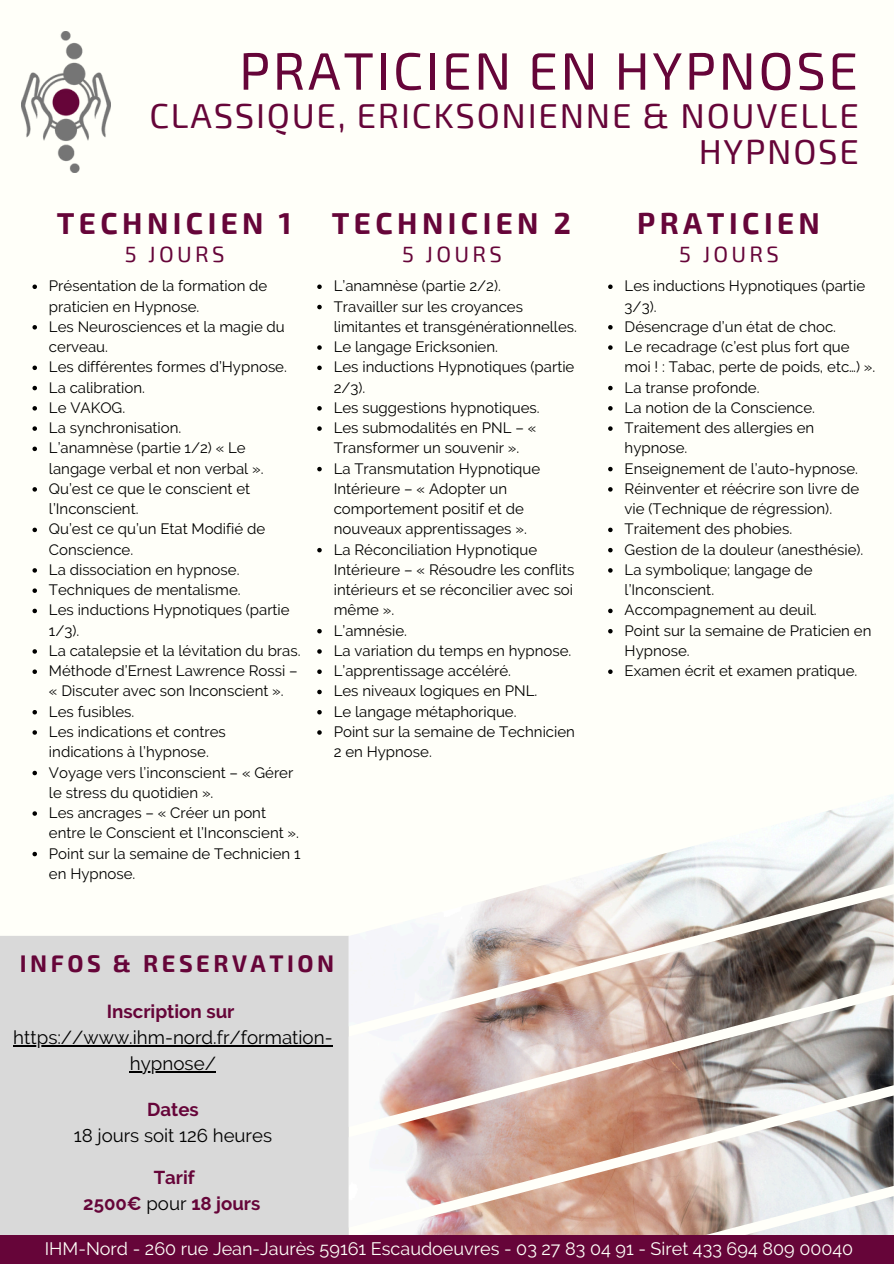
<style>
.page{position:relative;width:894px;height:1264px;background:#fff}
.page>*{position:absolute;margin:0;border:0;box-sizing:border-box;transform-origin:0 0}
.t1{font:52.65px "Exo 2";letter-spacing:.05em;color:#660539}
.t2{font:34.65px/36px "Exo 2";letter-spacing:.05em;color:#660539;text-align:right}
.t3{font:700 29.55px "Exo 2";letter-spacing:.15em;color:#660539}
.t4{font:700 23.55px "Exo 2";letter-spacing:.15em;color:#660539}
.t5{font:22.05px "Exo 2";letter-spacing:.15em;color:#660539}
.t6{font:18.75px "Raleway";color:#000}
.t7{font:700 18.75px "Raleway";color:#660539}
.t8{font:18.6px/25.8px "Raleway";color:#000;text-align:center}
.t9{font:700 18.6px/25.8px "Raleway";color:#660539;text-align:center}
.t10{font:18px "Raleway";color:#fffff9}
.t11{font:15px/20.2px "Raleway";color:#000}
.s1{font-weight:700;color:#660539}
.s2{font-weight:400;color:#000}
</style>
<div class="page">
<div style="left:0;top:0;width:893px;height:1263px;background:#fffff9"></div>
<div style="left:0;top:936px;width:348px;height:299px;background:#d9d9d9"></div>
<hr style="left:13px;top:1045px;width:319px;height:1px;background:#000">
<hr style="left:130px;top:1071px;width:86px;height:1px;background:#000">
<img style="left:348px;top:795px;width:545px;height:440px">
<div style="left:0;top:1235px;width:893px;height:28px;background:#660539"></div>
<svg style="left:32px;top:284px;width:5px;height:5px"></svg>
<svg style="left:32px;top:325px;width:5px;height:4px"></svg>
<svg style="left:32px;top:365px;width:5px;height:5px"></svg>
<svg style="left:32px;top:386px;width:5px;height:4px"></svg>
<svg style="left:32px;top:406px;width:5px;height:4px"></svg>
<svg style="left:32px;top:426px;width:5px;height:5px"></svg>
<svg style="left:32px;top:446px;width:5px;height:5px"></svg>
<svg style="left:32px;top:487px;width:5px;height:4px"></svg>
<svg style="left:32px;top:527px;width:5px;height:5px"></svg>
<svg style="left:32px;top:568px;width:5px;height:4px"></svg>
<svg style="left:32px;top:588px;width:5px;height:5px"></svg>
<svg style="left:32px;top:608px;width:5px;height:5px"></svg>
<svg style="left:32px;top:649px;width:5px;height:4px"></svg>
<svg style="left:32px;top:669px;width:5px;height:5px"></svg>
<svg style="left:32px;top:710px;width:5px;height:4px"></svg>
<svg style="left:32px;top:730px;width:5px;height:4px"></svg>
<svg style="left:32px;top:770px;width:5px;height:5px"></svg>
<svg style="left:32px;top:811px;width:5px;height:4px"></svg>
<svg style="left:32px;top:851px;width:5px;height:5px"></svg>
<svg style="left:317px;top:284px;width:4px;height:5px"></svg>
<svg style="left:317px;top:305px;width:4px;height:4px"></svg>
<svg style="left:317px;top:345px;width:4px;height:5px"></svg>
<svg style="left:317px;top:365px;width:4px;height:5px"></svg>
<svg style="left:317px;top:406px;width:4px;height:4px"></svg>
<svg style="left:317px;top:426px;width:4px;height:5px"></svg>
<svg style="left:317px;top:467px;width:4px;height:4px"></svg>
<svg style="left:317px;top:548px;width:4px;height:4px"></svg>
<svg style="left:317px;top:629px;width:4px;height:4px"></svg>
<svg style="left:317px;top:649px;width:4px;height:4px"></svg>
<svg style="left:317px;top:669px;width:4px;height:5px"></svg>
<svg style="left:317px;top:689px;width:4px;height:5px"></svg>
<svg style="left:317px;top:710px;width:4px;height:4px"></svg>
<svg style="left:317px;top:730px;width:4px;height:4px"></svg>
<svg style="left:608px;top:284px;width:4px;height:5px"></svg>
<svg style="left:608px;top:325px;width:4px;height:4px"></svg>
<svg style="left:608px;top:345px;width:4px;height:5px"></svg>
<svg style="left:608px;top:386px;width:4px;height:4px"></svg>
<svg style="left:608px;top:406px;width:4px;height:4px"></svg>
<svg style="left:608px;top:426px;width:4px;height:5px"></svg>
<svg style="left:608px;top:467px;width:4px;height:4px"></svg>
<svg style="left:608px;top:487px;width:4px;height:4px"></svg>
<svg style="left:608px;top:527px;width:4px;height:5px"></svg>
<svg style="left:608px;top:548px;width:4px;height:4px"></svg>
<svg style="left:608px;top:568px;width:4px;height:4px"></svg>
<svg style="left:608px;top:608px;width:4px;height:5px"></svg>
<svg style="left:608px;top:629px;width:4px;height:4px"></svg>
<svg style="left:608px;top:669px;width:4px;height:5px"></svg>
<img style="left:21px;top:31px;width:89px;height:141px">
<h1 class="t1" style="left:239px;top:37px;width:620px">PRATICIEN EN HYPNOSE</h1>
<h2 class="t2" style="left:149px;top:96px;width:710px">CLASSIQUE, ERICKSONIENNE &amp; NOUVELLE<br>HYPNOSE</h2>
<p class="t3" style="left:57px;top:204px;width:236px">TECHNICIEN 1</p>
<p class="t5" style="left:125px;top:240px;width:101px">5 JOURS</p>
<p class="t11" style="left:49px;top:276px;width:220px">Présentation de la formation de praticien en Hypnose.</p>
<p class="t11" style="left:49px;top:316px;width:237px">Les Neurosciences et la magie du cerveau.</p>
<p class="t11" style="left:49px;top:357px;width:239px">Les différentes formes d’Hypnose.</p>
<p class="t11" style="left:49px;top:377px;width:97px">La calibration.</p>
<p class="t11" style="left:49px;top:397px;width:78px">Le VAKOG.</p>
<p class="t11" style="left:49px;top:417px;width:134px">La synchronisation.</p>
<p class="t11" style="left:49px;top:438px;width:216px">L’anamnèse (partie 1/2) « Le langage verbal et non verbal ».</p>
<p class="t11" style="left:49px;top:478px;width:203px">Qu’est ce que le conscient et l’Inconscient.</p>
<p class="t11" style="left:49px;top:519px;width:218px">Qu’est ce qu’un Etat Modifié de<br>Conscience.</p>
<p class="t11" style="left:49px;top:559px;width:192px">La dissociation en hypnose.</p>
<p class="t11" style="left:49px;top:579px;width:193px">Techniques de mentalisme.</p>
<p class="t11" style="left:49px;top:600px;width:242px">Les inductions Hypnotiques (partie<br>1/3).</p>
<p class="t11" style="left:49px;top:640px;width:253px">La catalepsie et la lévitation du bras.</p>
<p class="t11" style="left:49px;top:660px;width:250px">Méthode d’Ernest Lawrence Rossi – « Discuter avec son Inconscient ».</p>
<p class="t11" style="left:49px;top:701px;width:87px">Les fusibles.</p>
<p class="t11" style="left:49px;top:721px;width:178px">Les indications et contres indications à l’hypnose.</p>
<p class="t11" style="left:49px;top:762px;width:246px">Voyage vers l’inconscient – « Gérer le stress du quotidien ».</p>
<p class="t11" style="left:49px;top:802px;width:251px">Les ancrages – « Créer un pont entre le Conscient et l’Inconscient ».</p>
<p class="t11" style="left:49px;top:843px;width:253px">Point sur la semaine de Technicien 1 en Hypnose.</p>
<h4 class="t3" style="left:331px;top:204px;width:241px">TECHNICIEN 2</h4>
<h4 class="t5" style="left:402px;top:240px;width:101px">5 JOURS</h4>
<p class="t11" style="left:333px;top:276px;width:169px">L’anamnèse (partie 2/2).</p>
<p class="t11" style="left:333px;top:296px;width:245px">Travailler sur les croyances limitantes et transgénérationnelles.</p>
<p class="t11" style="left:333px;top:336px;width:166px">Le langage Ericksonien.</p>
<p class="t11" style="left:333px;top:357px;width:242px">Les inductions Hypnotiques (partie<br>2/3).</p>
<p class="t11" style="left:333px;top:397px;width:207px">Les suggestions hypnotiques.</p>
<p class="t11" style="left:333px;top:417px;width:204px">Les submodalités en PNL – «<br>Transformer un souvenir ».</p>
<p class="t11" style="left:333px;top:458px;width:208px">La Transmutation Hypnotique<br>Intérieure – « Adopter un comportement positif et de nouveaux apprentissages ».</p>
<p class="t11" style="left:333px;top:539px;width:242px">La Réconciliation Hypnotique<br>Intérieure – « Résoudre les conflits intérieurs et se réconcilier avec soi même ».</p>
<p class="t11" style="left:333px;top:620px;width:75px">L’amnésie.</p>
<p class="t11" style="left:333px;top:640px;width:239px">La variation du temps en hypnose.</p>
<p class="t11" style="left:333px;top:660px;width:179px">L’apprentissage accéléré.</p>
<p class="t11" style="left:333px;top:681px;width:205px">Les niveaux logiques en PNL.</p>
<p class="t11" style="left:333px;top:701px;width:184px">Le langage métaphorique.</p>
<p class="t11" style="left:333px;top:721px;width:243px">Point sur la semaine de Technicien<br>2 en Hypnose.</p>
<p class="t4" style="left:20px;top:948px;width:316px">INFOS &amp; RESERVATION</p>
<h1 class="t7" style="left:107px;top:1000px;width:129px">Inscription sur</h1>
<h2 class="t6" style="left:13px;top:1026px;width:321px">https://www.ihm-nord.fr/formation-</h2>
<h2 class="t6" style="left:130px;top:1052px;width:88px">hypnose/</h2>
<h2 class="t8" style="left:74px;top:1096px;width:200px"><span class="s1">Dates<br></span>18 jours soit 126 heures</h2>
<h4 class="t9" style="left:83px;top:1164px;width:178px">Tarif<br>2500€ <span class="s2">pour</span> 18 jours</h4>
<h4 class="t3" style="left:637px;top:204px;width:184px">PRATICIEN</h4>
<h4 class="t5" style="left:679px;top:240px;width:101px">5 JOURS</h4>
<p class="t11" style="left:624px;top:276px;width:242px">Les inductions Hypnotiques (partie<br>3/3).</p>
<p class="t11" style="left:624px;top:316px;width:213px">Désencrage d’un état de choc.</p>
<p class="t11" style="left:624px;top:336px;width:252px">Le recadrage (c’est plus fort que moi ! : Tabac, perte de poids, etc…) ».</p>
<p class="t11" style="left:624px;top:377px;width:136px">La transe profonde.</p>
<p class="t11" style="left:624px;top:397px;width:192px">La notion de la Conscience.</p>
<p class="t11" style="left:624px;top:417px;width:191px">Traitement des allergies en hypnose.</p>
<p class="t11" style="left:624px;top:458px;width:235px">Enseignement de l’auto-hypnose.</p>
<p class="t11" style="left:624px;top:478px;width:236px">Réinventer et réécrire son livre de vie (Technique de régression).</p>
<p class="t11" style="left:624px;top:519px;width:169px">Traitement des phobies.</p>
<p class="t11" style="left:624px;top:539px;width:240px">Gestion de la douleur (anesthésie).</p>
<p class="t11" style="left:624px;top:559px;width:189px">La symbolique; langage de l’Inconscient.</p>
<p class="t11" style="left:624px;top:600px;width:193px">Accompagnement au deuil.</p>
<p class="t11" style="left:624px;top:620px;width:248px">Point sur la semaine de Praticien en<br>Hypnose.</p>
<h3 class="t11" style="left:624px;top:660px;width:234px">Examen écrit et examen pratique.</h3>
<h4 class="t10" style="left:45px;top:1237px;width:809px">IHM-Nord - 260 rue Jean-Jaurès 59161 Escaudoeuvres - 03 27 83 04 91 - Siret 433 694 809 00040</h4>
</div>
